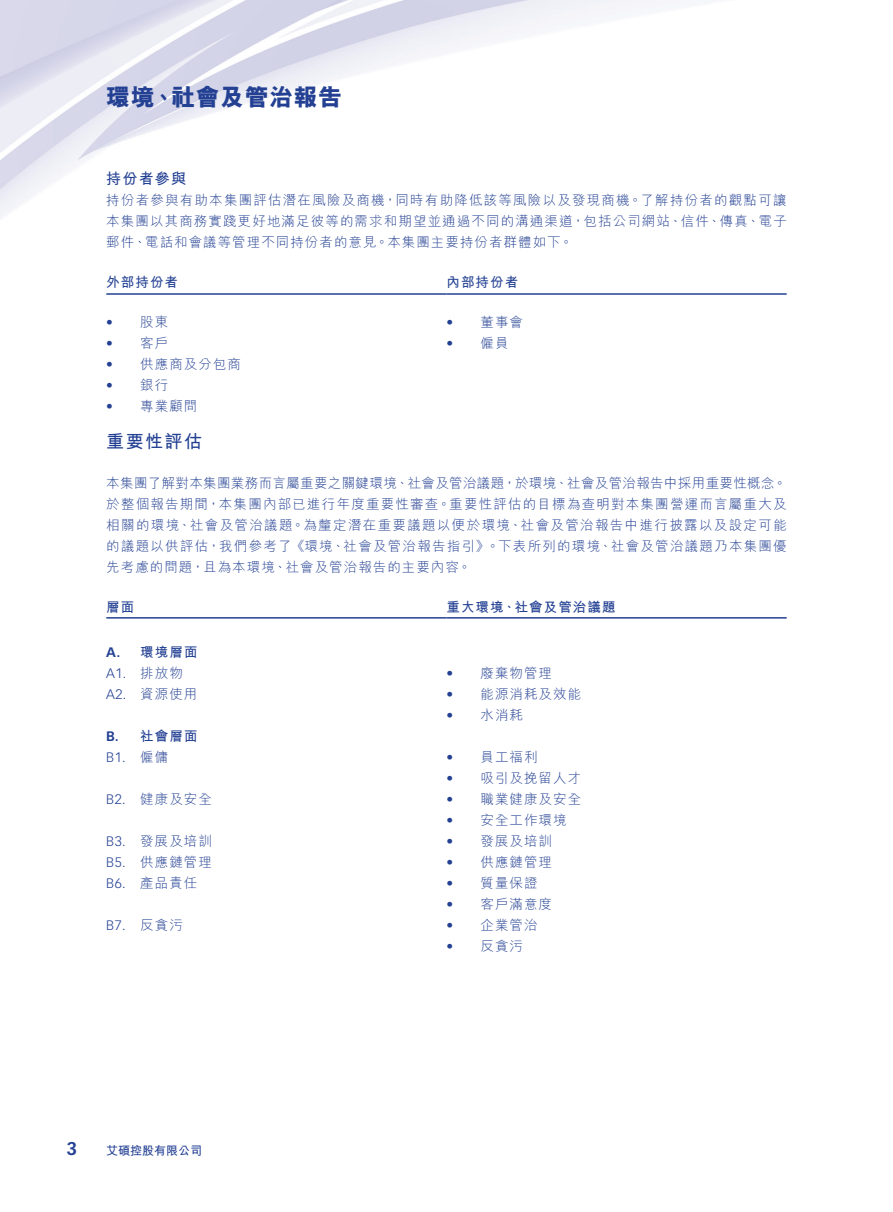
<style>
.page{position:relative;width:893px;height:1212px;background:#fff}
.page>*{position:absolute;margin:0;border:0;box-sizing:border-box;transform-origin:0 0}
.t1{font:800 24px "M Hei HK";letter-spacing:.02em;color:#234093}
.t2{font:700 18px "M Hei HK";letter-spacing:.08em;color:#234093}
.t3{font:700 18px "Vectora LT Std";color:#234093}
.t4{font:700 15px "M Hei HK";letter-spacing:.08em;color:#234093}
.t5{font:300 13.5px/21px "M Hei HK";letter-spacing:.075em;color:#234093;text-align:justify}
.t6{font:300 13.5px "Vectora LT Std";letter-spacing:.025em;color:#234093}
.t7{font:700 13.5px "M Hei HK";letter-spacing:.08em;color:#234093}
.t8{font:700 13.5px "Vectora LT Std";color:#234093}
.t9{font:700 12px "M Hei HK";color:#234093}
</style>
<div class="page">
<img style="left:0;top:0;width:711px;height:218px">
<hr style="left:106px;top:293px;width:340px;height:2px;background:#234093">
<hr style="left:446px;top:293px;width:341px;height:2px;background:#234093">
<hr style="left:106px;top:617px;width:340px;height:2px;background:#234093">
<hr style="left:446px;top:617px;width:341px;height:2px;background:#234093">
<h1 class="t1" style="left:171px;top:85px;width:172px">社會及管治報告</h1>
<h1 class="t1" style="left:106px;top:85px;width:50px">環境</h1>
<h1 class="t1" style="left:151px;top:85px;width:25px">、</h1>
<p class="t4" style="left:106px;top:167px;width:81px">持份者參與</p>
<p class="t5" style="left:106px;top:189px;width:682px">持份者參與有助本集團評估潛在風險及商機，同時有助降低該等風險以及發現商機。了解持份者的觀點可讓本集團以其商務實踐更好地滿足彼等的需求和期望並通過不同的溝通渠道，包括公司網站、信件、傳真、電子郵件、電話和會議等管理不同持份者的意見。本集團主要持份者群體如下。</p>
<p class="t7" style="left:446px;top:272px;width:73px">內部持份者</p>
<p class="t7" style="left:106px;top:272px;width:73px">外部持份者</p>
<p class="t6" style="left:106px;top:314px;width:8px">•</p>
<p class="t5" style="left:140px;top:311px;width:30px">股東</p>
<p class="t6" style="left:446px;top:314px;width:8px">•</p>
<p class="t5" style="left:480px;top:311px;width:44px">董事會</p>
<p class="t6" style="left:106px;top:335px;width:8px">•</p>
<p class="t5" style="left:140px;top:332px;width:30px">客戶</p>
<p class="t6" style="left:446px;top:335px;width:8px">•</p>
<p class="t5" style="left:480px;top:332px;width:30px">僱員</p>
<p class="t6" style="left:106px;top:356px;width:8px">•</p>
<p class="t5" style="left:140px;top:353px;width:102px">供應商及分包商</p>
<p class="t6" style="left:106px;top:377px;width:8px">•</p>
<p class="t5" style="left:140px;top:374px;width:30px">銀行</p>
<p class="t5" style="left:140px;top:395px;width:59px">專業顧問</p>
<p class="t6" style="left:106px;top:398px;width:8px">•</p>
<h2 class="t2" style="left:106px;top:428px;width:97px">重要性評估</h2>
<p class="t5" style="left:106px;top:473px;width:682px">本集團了解對本集團業務而言屬重要之關鍵環境、社會及管治議題，於環境、社會及管治報告中採用重要性概念。於整個報告期間，本集團內部已進行年度重要性審查。重要性評估的目標為查明對本集團營運而言屬重大及相關的環境、社會及管治議題。為釐定潛在重要議題以便於環境、社會及管治報告中進行披露以及設定可能的議題以供評估，我們參考了《環境、社會及管治報告指引》。下表所列的環境、社會及管治議題乃本集團優先考慮的問題，且為本環境、社會及管治報告的主要內容。</p>
<p class="t7" style="left:446px;top:598px;width:171px">重大環境、社會及管治議題</p>
<p class="t7" style="left:106px;top:598px;width:30px">層面</p>
<p class="t8" style="left:106px;top:644px;width:16px">A.</p>
<p class="t7" style="left:140px;top:642px;width:59px">環境層面</p>
<p class="t6" style="left:106px;top:665px;width:21px">A1.</p>
<p class="t5" style="left:140px;top:662px;width:44px">排放物</p>
<p class="t6" style="left:446px;top:665px;width:8px">•</p>
<p class="t5" style="left:480px;top:662px;width:73px">廢棄物管理</p>
<p class="t6" style="left:106px;top:686px;width:21px">A2.</p>
<p class="t5" style="left:140px;top:683px;width:59px">資源使用</p>
<p class="t6" style="left:446px;top:686px;width:8px">•</p>
<p class="t5" style="left:480px;top:683px;width:102px">能源消耗及效能</p>
<p class="t6" style="left:446px;top:707px;width:8px">•</p>
<p class="t5" style="left:480px;top:704px;width:44px">水消耗</p>
<p class="t8" style="left:106px;top:728px;width:14px">B.</p>
<p class="t7" style="left:140px;top:726px;width:59px">社會層面</p>
<p class="t6" style="left:106px;top:749px;width:21px">B1.</p>
<p class="t5" style="left:140px;top:746px;width:30px">僱傭</p>
<p class="t6" style="left:446px;top:749px;width:8px">•</p>
<p class="t5" style="left:480px;top:746px;width:59px">員工福利</p>
<p class="t6" style="left:446px;top:770px;width:8px">•</p>
<p class="t5" style="left:480px;top:767px;width:102px">吸引及挽留人才</p>
<p class="t6" style="left:106px;top:791px;width:21px">B2.</p>
<p class="t5" style="left:140px;top:788px;width:73px">健康及安全</p>
<p class="t6" style="left:446px;top:791px;width:8px">•</p>
<p class="t5" style="left:480px;top:788px;width:102px">職業健康及安全</p>
<p class="t6" style="left:446px;top:812px;width:8px">•</p>
<p class="t5" style="left:480px;top:809px;width:88px">安全工作環境</p>
<p class="t6" style="left:106px;top:833px;width:21px">B3.</p>
<p class="t5" style="left:140px;top:830px;width:73px">發展及培訓</p>
<p class="t6" style="left:446px;top:833px;width:8px">•</p>
<p class="t5" style="left:480px;top:830px;width:73px">發展及培訓</p>
<p class="t6" style="left:106px;top:854px;width:21px">B5.</p>
<p class="t5" style="left:140px;top:851px;width:73px">供應鏈管理</p>
<p class="t6" style="left:446px;top:854px;width:8px">•</p>
<p class="t5" style="left:480px;top:851px;width:73px">供應鏈管理</p>
<p class="t6" style="left:106px;top:875px;width:21px">B6.</p>
<p class="t5" style="left:140px;top:872px;width:59px">產品責任</p>
<p class="t6" style="left:446px;top:875px;width:8px">•</p>
<p class="t5" style="left:480px;top:872px;width:59px">質量保證</p>
<p class="t6" style="left:446px;top:896px;width:8px">•</p>
<p class="t5" style="left:480px;top:893px;width:73px">客戶滿意度</p>
<p class="t6" style="left:106px;top:917px;width:21px">B7.</p>
<p class="t5" style="left:140px;top:914px;width:44px">反貪污</p>
<p class="t6" style="left:446px;top:917px;width:8px">•</p>
<p class="t5" style="left:480px;top:914px;width:59px">企業管治</p>
<p class="t6" style="left:446px;top:938px;width:8px">•</p>
<p class="t5" style="left:480px;top:935px;width:44px">反貪污</p>
<h2 class="t3" style="left:67px;top:1137px;width:12px">3</h2>
<p class="t9" style="left:106px;top:1141px;width:97px">艾碩控股有限公司</p>
</div>
